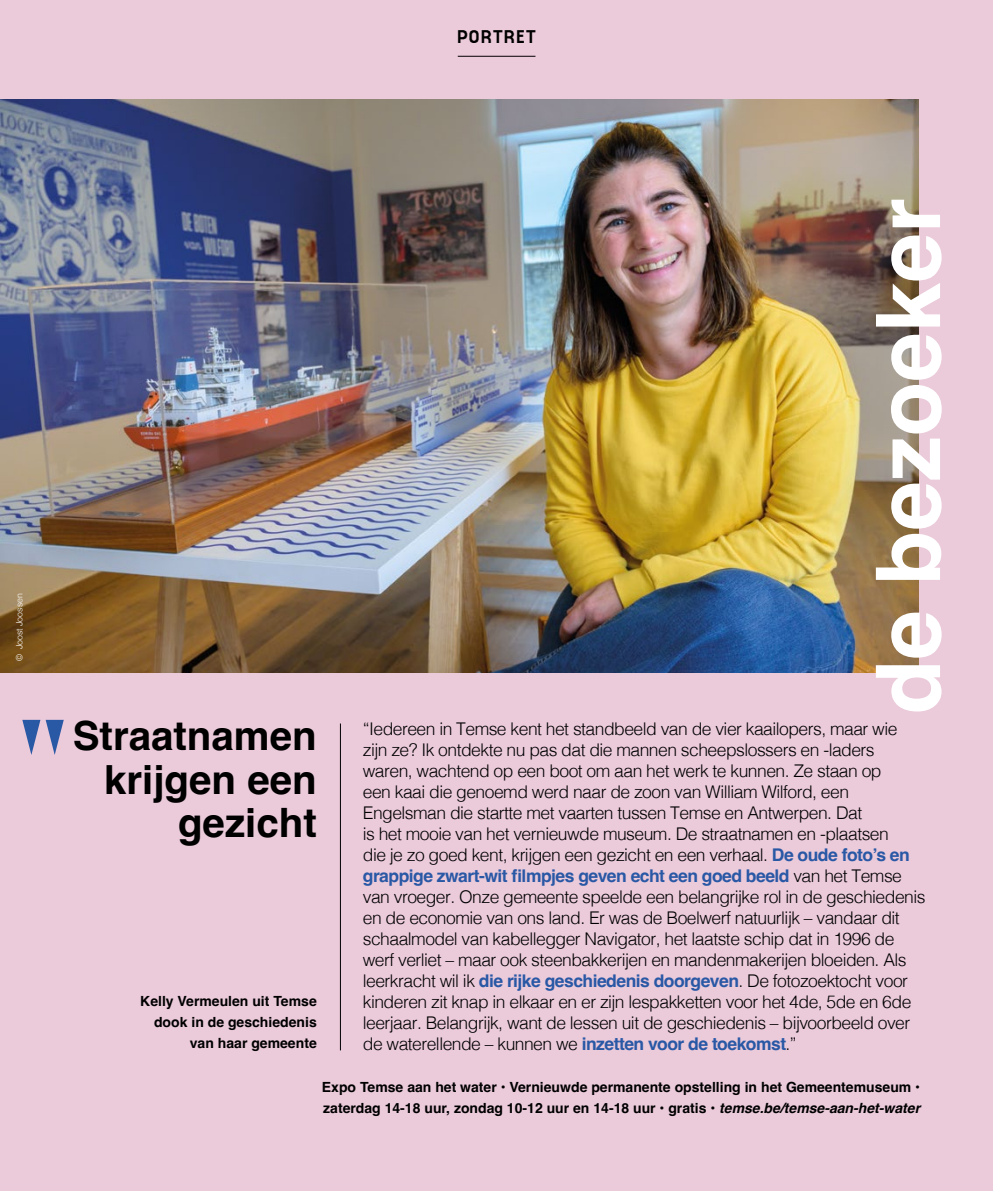
<style>
.page{position:relative;width:993px;height:1191px;background:#fff}
.page>*{position:absolute;margin:0;border:0;box-sizing:border-box;transform-origin:0 0}
.t1{font:700 89.25px "Helvetica";color:#fff}
.t2{font:700 40.25px/43.8px "Helvetica";color:#000;text-align:right}
.t3{font:700 19.25px "Citizen OT";letter-spacing:.03em;color:#000}
.t4{font:300 17.5px/21px "Helvetica";letter-spacing:-.03em;color:#000}
.t5{font:700 14px/21px "Helvetica";color:#000;text-align:right}
.t6{font:300 8.75px "Helvetica";color:#fff}
.s1{font-weight:700;color:#2958a5}
.s2{font-style:italic}
</style>
<div class="page">
<div style="left:0;top:0;width:992px;height:1191px;background:#ebcada"></div>
<img style="left:0;top:99px;width:918px;height:573px">
<hr style="left:340px;top:723px;width:1px;height:327px;background:#000">
<svg style="left:46px;top:720px;width:18px;height:35px"></svg>
<svg style="left:22px;top:720px;width:18px;height:35px"></svg>
<hr style="left:457px;top:56px;width:78px;height:1px;background:#000">
<p class="t3" style="left:456px;top:25px;width:81px">PORTRET</p>
<p class="t6" style="left:12px;top:661px;width:69px;rotate:-90deg">© Joost Joossen</p>
<h2 class="t2" style="left:73px;top:718px;width:245px">Straatnamen krijgen een gezicht</h2>
<p class="t5" style="left:140px;top:992px;width:178px">Kelly Vermeulen uit Temse dook in de geschiedenis van haar gemeente</p>
<h1 class="t1" style="left:853px;top:714px;width:517px;rotate:-90deg">de bezoeker</h1>
<p class="t4" style="left:363px;top:717px;width:564px">“Iedereen in Temse kent het standbeeld van de vier kaailopers, maar wie zijn ze? Ik ontdekte nu pas dat die mannen scheepslossers en -laders waren, wachtend op een boot om aan het werk te kunnen. Ze staan op<br>een kaai die genoemd werd naar de zoon van William Wilford, een Engelsman die startte met vaarten tussen Temse en Antwerpen. Dat<br>is het mooie van het vernieuwde museum. De straatnamen en -plaatsen<br>die je zo goed kent, krijgen een gezicht en een verhaal. <span class="s1">De oude foto’s en grappige zwart-wit filmpjes geven echt een goed beeld</span> van het Temse van vroeger. Onze gemeente speelde een belangrijke rol in de geschiedenis en de economie van ons land. Er was de Boelwerf natuurlijk – vandaar dit schaalmodel van kabellegger Navigator, het laatste schip dat in 1996 de werf verliet – maar ook steenbakkerijen en mandenmakerijen bloeiden. Als leerkracht wil ik <span class="s1">die rijke geschiedenis doorgeven</span>. De fotozoektocht voor kinderen zit knap in elkaar en er zijn lespakketten voor het 4de, 5de en 6de leerjaar. Belangrijk, want de lessen uit de geschiedenis – bijvoorbeeld over de waterellende – kunnen we <span class="s1">inzetten voor de toekomst</span>.”</p>
<p class="t5" style="left:322px;top:1078px;width:599px;text-align:left">Expo Temse aan het water • Vernieuwde permanente opstelling in het Gemeentemuseum • zaterdag 14-18 uur, zondag 10-12 uur en 14-18 uur • gratis • <span class="s2">temse.be/temse-aan-het-water</span></p>
</div>
